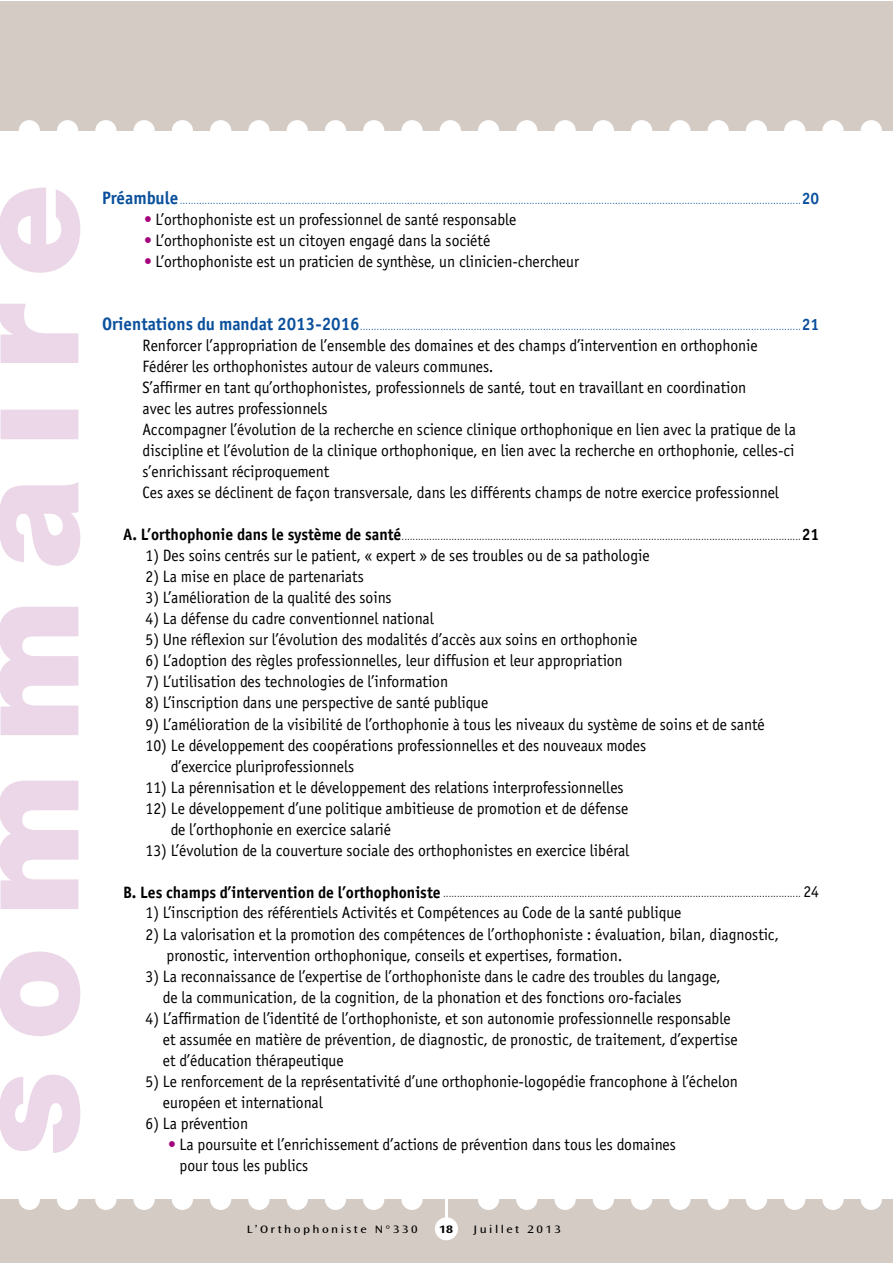
<style>
.page{position:relative;width:893px;height:1263px;background:#fff}
.page>*{position:absolute;margin:0;border:0;box-sizing:border-box;transform-origin:0 0}
.t1{font:900 150px "Helvetica Neue LT Std";letter-spacing:.2em;color:#ebd7e7}
.t2{font:16.5px/21px "Officina Sans Std";color:#000;scale:.95 1}
.t3{font:semi-expanded 11.25px "Ocean Sans Std";letter-spacing:.2em;color:#000;scale:1.1 1}
.t4{font:700 semi-expanded 11.25px "Ocean Sans Std";color:#000;scale:1.1 1}
.t5{font:300 10.5px "Helvetica Neue";color:#0a509c;scale:.95 1}
.t6{font:300 10.5px "Helvetica Neue";color:#000;scale:.95 1}
.s1{font-family:"Officina Sans Std";font-weight:700;font-size:18px}
.s2{font-family:"Officina Sans Std";font-weight:700;font-size:16.5px}
.s3{font-family:"Officina Sans Std";font-weight:400;font-size:16.5px}
</style>
<div class="page">
<div style="left:0;top:1199px;width:892px;height:64px;background:#d4cbc5"></div>
<div style="left:19px;top:1189px;width:21px;height:21px;background:#fff;border-radius:50%"></div>
<div style="left:57px;top:1189px;width:21px;height:21px;background:#fff;border-radius:50%"></div>
<div style="left:95px;top:1189px;width:21px;height:21px;background:#fff;border-radius:50%"></div>
<div style="left:133px;top:1189px;width:22px;height:21px;background:#fff;border-radius:50%"></div>
<div style="left:172px;top:1189px;width:21px;height:21px;background:#fff;border-radius:50%"></div>
<div style="left:210px;top:1189px;width:21px;height:21px;background:#fff;border-radius:50%"></div>
<div style="left:248px;top:1189px;width:22px;height:21px;background:#fff;border-radius:50%"></div>
<div style="left:287px;top:1189px;width:21px;height:21px;background:#fff;border-radius:50%"></div>
<div style="left:325px;top:1189px;width:21px;height:21px;background:#fff;border-radius:50%"></div>
<div style="left:363px;top:1189px;width:21px;height:21px;background:#fff;border-radius:50%"></div>
<div style="left:401px;top:1189px;width:22px;height:21px;background:#fff;border-radius:50%"></div>
<div style="left:478px;top:1189px;width:21px;height:21px;background:#fff;border-radius:50%"></div>
<div style="left:516px;top:1189px;width:21px;height:21px;background:#fff;border-radius:50%"></div>
<div style="left:554px;top:1189px;width:22px;height:21px;background:#fff;border-radius:50%"></div>
<div style="left:593px;top:1189px;width:21px;height:21px;background:#fff;border-radius:50%"></div>
<div style="left:631px;top:1189px;width:21px;height:21px;background:#fff;border-radius:50%"></div>
<div style="left:669px;top:1189px;width:21px;height:21px;background:#fff;border-radius:50%"></div>
<div style="left:708px;top:1189px;width:21px;height:21px;background:#fff;border-radius:50%"></div>
<div style="left:746px;top:1189px;width:21px;height:21px;background:#fff;border-radius:50%"></div>
<div style="left:784px;top:1189px;width:21px;height:21px;background:#fff;border-radius:50%"></div>
<div style="left:822px;top:1189px;width:22px;height:21px;background:#fff;border-radius:50%"></div>
<div style="left:861px;top:1189px;width:21px;height:21px;background:#fff;border-radius:50%"></div>
<div style="left:435px;top:1217px;width:23px;height:23px;background:#fff;border-radius:50%"></div>
<hr style="left:445px;top:1188px;width:3px;height:30px;background:#fff">
<div style="left:0;top:1px;width:892px;height:130px;background:#d4cbc5"></div>
<div style="left:19px;top:120px;width:21px;height:21px;background:#fff;border-radius:50%"></div>
<div style="left:57px;top:120px;width:21px;height:21px;background:#fff;border-radius:50%"></div>
<div style="left:95px;top:120px;width:21px;height:21px;background:#fff;border-radius:50%"></div>
<div style="left:133px;top:120px;width:22px;height:21px;background:#fff;border-radius:50%"></div>
<div style="left:172px;top:120px;width:21px;height:21px;background:#fff;border-radius:50%"></div>
<div style="left:210px;top:120px;width:21px;height:21px;background:#fff;border-radius:50%"></div>
<div style="left:248px;top:120px;width:22px;height:21px;background:#fff;border-radius:50%"></div>
<div style="left:287px;top:120px;width:21px;height:21px;background:#fff;border-radius:50%"></div>
<div style="left:325px;top:120px;width:21px;height:21px;background:#fff;border-radius:50%"></div>
<div style="left:363px;top:120px;width:21px;height:21px;background:#fff;border-radius:50%"></div>
<div style="left:401px;top:120px;width:22px;height:21px;background:#fff;border-radius:50%"></div>
<div style="left:440px;top:120px;width:21px;height:21px;background:#fff;border-radius:50%"></div>
<div style="left:478px;top:120px;width:21px;height:21px;background:#fff;border-radius:50%"></div>
<div style="left:516px;top:120px;width:21px;height:21px;background:#fff;border-radius:50%"></div>
<div style="left:554px;top:120px;width:22px;height:21px;background:#fff;border-radius:50%"></div>
<div style="left:593px;top:120px;width:21px;height:21px;background:#fff;border-radius:50%"></div>
<div style="left:631px;top:120px;width:21px;height:21px;background:#fff;border-radius:50%"></div>
<div style="left:669px;top:120px;width:22px;height:21px;background:#fff;border-radius:50%"></div>
<div style="left:708px;top:120px;width:21px;height:21px;background:#fff;border-radius:50%"></div>
<div style="left:746px;top:120px;width:21px;height:21px;background:#fff;border-radius:50%"></div>
<div style="left:784px;top:120px;width:21px;height:21px;background:#fff;border-radius:50%"></div>
<div style="left:822px;top:120px;width:22px;height:21px;background:#fff;border-radius:50%"></div>
<div style="left:861px;top:120px;width:21px;height:21px;background:#fff;border-radius:50%"></div>
<h1 class="t1" style="left:-65px;top:1157px;width:975px;rotate:-90deg">sommaire</h1>
<p class="t5" style="left:102px;top:194px;width:756px"><span class="s1">Préambule</span>................................................................................................................................................................................................................................<span class="s2">20</span></p>
<p class="t2" style="left:156px;top:209px;width:447px">L’orthophoniste est un professionnel de santé responsable<br>L’orthophoniste est un citoyen engagé dans la société<br>L’orthophoniste est un praticien de synthèse, un clinicien-chercheur</p>
<p class="t5" style="left:102px;top:320px;width:756px"><span class="s1">Orientations du mandat 2013-2016</span>...............................................................................................................................................................<span class="s2">21</span></p>
<p class="t2" style="left:143px;top:335px;width:689px">Renforcer l’appropriation de l’ensemble des domaines et des champs d’intervention en orthophonie Fédérer les orthophonistes autour de valeurs communes.<br>S’affirmer en tant qu’orthophonistes, professionnels de santé, tout en travaillant en coordination<br>avec les autres professionnels<br>Accompagner l’évolution de la recherche en science clinique orthophonique en lien avec la pratique de la discipline et l’évolution de la clinique orthophonique, en lien avec la recherche en orthophonie, celles-ci s’enrichissant réciproquement<br>Ces axes se déclinent de façon transversale, dans les différents champs de notre exercice professionnel</p>
<p class="t6" style="left:123px;top:530px;width:734px"><span class="s2">A. L’orthophonie dans le système de santé</span>................................................................................................................................................<span class="s2">21</span></p>
<p class="t2" style="left:146px;top:545px;width:532px">1) Des soins centrés sur le patient, « expert » de ses troubles ou de sa pathologie</p>
<p class="t2" style="left:146px;top:566px;width:231px">2) La mise en place de partenariats</p>
<p class="t2" style="left:146px;top:587px;width:261px">3) L’amélioration de la qualité des soins</p>
<p class="t2" style="left:146px;top:608px;width:305px">4) La défense du cadre conventionnel national</p>
<p class="t2" style="left:146px;top:629px;width:519px">5) Une réflexion sur l’évolution des modalités d’accès aux soins en orthophonie</p>
<p class="t2" style="left:146px;top:650px;width:504px">6) L’adoption des règles professionnelles, leur diffusion et leur appropriation</p>
<p class="t2" style="left:146px;top:671px;width:320px">7) L’utilisation des technologies de l’information</p>
<p class="t2" style="left:146px;top:692px;width:362px">8) L’inscription dans une perspective de santé publique</p>
<p class="t2" style="left:146px;top:713px;width:653px">9) L’amélioration de la visibilité de l’orthophonie à tous les niveaux du système de soins et de santé</p>
<p class="t2" style="left:171px;top:734px;width:502px;text-indent:-25px">10) Le développement des coopérations professionnelles et des nouveaux modes d’exercice pluriprofessionnels</p>
<p class="t2" style="left:146px;top:776px;width:505px">11) La pérennisation et le développement des relations interprofessionnelles</p>
<p class="t2" style="left:171px;top:797px;width:483px;text-indent:-25px">12) Le développement d’une politique ambitieuse de promotion et de défense de l’orthophonie en exercice salarié</p>
<p class="t2" style="left:146px;top:839px;width:511px">13) L’évolution de la couverture sociale des orthophonistes en exercice libéral</p>
<p class="t6" style="left:123px;top:887px;width:734px"><span class="s2">B. Les champs d’intervention de l’orthophoniste</span> ................................................................................................................................. <span class="s3">24</span></p>
<p class="t2" style="left:146px;top:902px;width:566px">1) L’inscription des référentiels Activités et Compétences au Code de la santé publique</p>
<p class="t2" style="left:167px;top:923px;width:646px;text-indent:-21px">2) La valorisation et la promotion des compétences de l’orthophoniste : évaluation, bilan, diagnostic, pronostic, intervention orthophonique, conseils et expertises, formation.</p>
<p class="t2" style="left:163px;top:965px;width:589px;text-indent:-17px">3) La reconnaissance de l’expertise de l’orthophoniste dans le cadre des troubles du langage, de la communication, de la cognition, de la phonation et des fonctions oro-faciales</p>
<p class="t2" style="left:163px;top:1007px;width:607px;text-indent:-17px">4) L’affirmation de l’identité de l’orthophoniste, et son autonomie professionnelle responsable et assumée en matière de prévention, de diagnostic, de pronostic, de traitement, d’expertise et d’éducation thérapeutique</p>
<p class="t2" style="left:163px;top:1070px;width:607px;text-indent:-17px">5) Le renforcement de la représentativité d’une orthophonie-logopédie francophone à l’échelon européen et international</p>
<p class="t2" style="left:180px;top:1112px;width:524px;text-indent:-34px">6) La prévention<br>La poursuite et l’enrichissement d’actions de prévention dans tous les domaines</p>
<p class="t2" style="left:180px;top:1154px;width:137px">pour tous les publics</p>
<p class="t3" style="left:247px;top:1222px;width:157px">L’Orthophoniste N°330</p>
<p class="t4" style="left:439px;top:1222px;width:14px">18</p>
<p class="t3" style="left:474px;top:1222px;width:81px">Juillet 2013</p>
</div>
